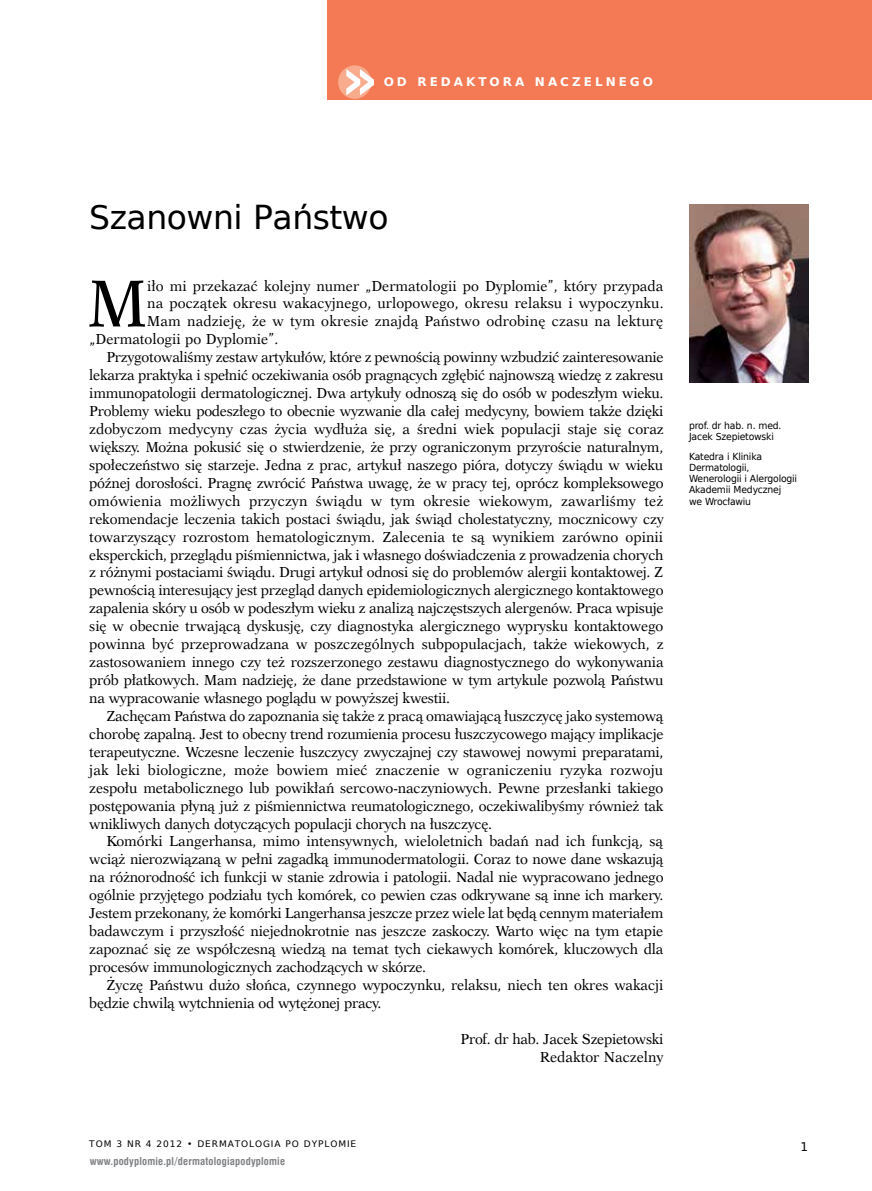
<style>
.page{position:relative;width:872px;height:1191px;background:#fff}
.page>*{position:absolute;margin:0;border:0;box-sizing:border-box;transform-origin:0 0}
.t1{font:66.45px "Dutch 823 EU";color:#000;scale:.96 1}
.t2{font:33px "Prima Sans EU";letter-spacing:-.015em;color:#000}
.t3{font:14.55px/18px "Dutch 823 EU";letter-spacing:-.02em;color:#000;text-align:right;scale:.96 1}
.t4{font:14.55px "Dutch 823 EU";color:#000;scale:.96 1}
.t5{font:14.55px "Dutch 823 EU";letter-spacing:.005em;color:#000;scale:.96 1}
.t6{font:14.55px "Dutch 823 EU";letter-spacing:.01em;color:#000;scale:.96 1}
.t7{font:700 12px "Prima Sans EU";letter-spacing:.25em;color:#fff}
.t8{font:12px "Prima Sans EU";color:#000}
.t9{font:700 10.5px "Swis 721 Cn EU";letter-spacing:.02em;color:#808285}
.t10{font:9.75px/11.2px "Prima Sans EU";letter-spacing:-.02em;color:#000;scale:.95 1}
.t11{font:9px "Prima Sans EU";letter-spacing:.1em;color:#000}
</style>
<div class="page">
<div style="left:327px;top:0;width:545px;height:100px;background:#f47a55"></div>
<div style="left:338px;top:65px;width:33px;height:34px;background:#f9ac8d;border-radius:50%"></div>
<svg style="left:346px;top:69px;width:28px;height:26px"></svg>
<img style="left:689px;top:204px;width:119px;height:179px">
<p class="t7" style="left:384px;top:73px;width:271px">OD REDAKTORA NACZELNEGO</p>
<h2 class="t2" style="left:89px;top:194px;width:301px">Szanowni Państwo</h2>
<h1 class="t1" style="left:87px;top:262px;width:64px">M</h1>
<p class="t4" style="left:147px;top:276px;width:539px">iło mi przekazać kolejny numer „Dermatologii po Dyplomie”, który przypada</p>
<p class="t5" style="left:147px;top:294px;width:539px">na początek okresu wakacyjnego, urlopowego, okresu relaksu i wypoczynku.</p>
<p class="t6" style="left:147px;top:312px;width:539px">Mam nadzieję, że w tym okresie znajdą Państwo odrobinę czasu na lekturę</p>
<p class="t4" style="left:89px;top:330px;width:198px">„Dermatologii po Dyplomie”.</p>
<p class="t3" style="left:106px;top:348px;width:582px">Przygotowaliśmy zestaw artykułów, które z pewnością powinny wzbudzić zainteresowanie</p>
<p class="t3" style="left:89px;top:366px;width:599px">lekarza praktyka i spełnić oczekiwania osób pragnących zgłębić najnowszą wiedzę z zakresu</p>
<p class="t3" style="left:89px;top:384px;width:599px">immunopatologii dermatologicznej. Dwa artykuły odnoszą się do osób w podeszłym wieku.</p>
<p class="t3" style="left:89px;top:402px;width:599px">Problemy wieku podeszłego to obecnie wyzwanie dla całej medycyny, bowiem także dzięki</p>
<p class="t4" style="left:89px;top:420px;width:600px">zdobyczom medycyny czas życia wydłuża się, a średni wiek populacji staje się coraz</p>
<p class="t3" style="left:89px;top:438px;width:599px">większy. Można pokusić się o stwierdzenie, że przy ograniczonym przyroście naturalnym,</p>
<p class="t3" style="left:89px;top:456px;width:599px">społeczeństwo się starzeje. Jedna z prac, artykuł naszego pióra, dotyczy świądu w wieku</p>
<p class="t3" style="left:89px;top:474px;width:599px">późnej dorosłości. Pragnę zwrócić Państwa uwagę, że w pracy tej, oprócz kompleksowego</p>
<p class="t5" style="left:89px;top:492px;width:599px">omówienia możliwych przyczyn świądu w tym okresie wiekowym, zawarliśmy też</p>
<p class="t3" style="left:89px;top:510px;width:600px">rekomendacje leczenia takich postaci świądu, jak świąd cholestatyczny, mocznicowy czy</p>
<p class="t4" style="left:89px;top:527px;width:599px">towarzyszący rozrostom hematologicznym. Zalecenia te są wynikiem zarówno opinii</p>
<p class="t3" style="left:89px;top:545px;width:599px">eksperckich, przeglądu piśmiennictwa, jak i własnego doświadczenia z prowadzenia chorych</p>
<p class="t3" style="left:89px;top:563px;width:599px">z różnymi postaciami świądu. Drugi artykuł odnosi się do problemów alergii kontaktowej. Z</p>
<p class="t3" style="left:89px;top:581px;width:599px">pewnością interesujący jest przegląd danych epidemiologicznych alergicznego kontaktowego</p>
<p class="t3" style="left:89px;top:599px;width:599px">zapalenia skóry u osób w podeszłym wieku z analizą najczęstszych alergenów. Praca wpisuje</p>
<p class="t3" style="left:89px;top:617px;width:599px">się w obecnie trwającą dyskusję, czy diagnostyka alergicznego wyprysku kontaktowego</p>
<p class="t4" style="left:89px;top:635px;width:599px">powinna być przeprowadzana w poszczególnych subpopulacjach, także wiekowych, z</p>
<p class="t3" style="left:89px;top:653px;width:600px">zastosowaniem innego czy też rozszerzonego zestawu diagnostycznego do wykonywania</p>
<p class="t3" style="left:89px;top:671px;width:599px">prób płatkowych. Mam nadzieję, że dane przedstawione w tym artykule pozwolą Państwu</p>
<p class="t3" style="left:89px;top:689px;width:377px">na wypracowanie własnego poglądu w powyższej kwestii.</p>
<p class="t3" style="left:106px;top:707px;width:582px">Zachęcam Państwa do zapoznania się także z pracą omawiającą łuszczycę jako systemową</p>
<p class="t3" style="left:89px;top:725px;width:599px">chorobę zapalną. Jest to obecny trend rozumienia procesu łuszczycowego mający implikacje</p>
<p class="t3" style="left:89px;top:743px;width:599px">terapeutyczne. Wczesne leczenie łuszczycy zwyczajnej czy stawowej nowymi preparatami,</p>
<p class="t5" style="left:89px;top:760px;width:599px">jak leki biologiczne, może bowiem mieć znaczenie w ograniczeniu ryzyka rozwoju</p>
<p class="t3" style="left:89px;top:778px;width:599px">zespołu metabolicznego lub powikłań sercowo-naczyniowych. Pewne przesłanki takiego</p>
<p class="t3" style="left:89px;top:796px;width:599px">postępowania płyną już z piśmiennictwa reumatologicznego, oczekiwalibyśmy również tak</p>
<p class="t3" style="left:89px;top:814px;width:421px">wnikliwych danych dotyczących populacji chorych na łuszczycę.</p>
<p class="t3" style="left:106px;top:832px;width:581px">Komórki Langerhansa, mimo intensywnych, wieloletnich badań nad ich funkcją, są</p>
<p class="t3" style="left:89px;top:850px;width:599px">wciąż nierozwiązaną w pełni zagadką immunodermatologii. Coraz to nowe dane wskazują</p>
<p class="t3" style="left:89px;top:868px;width:599px">na różnorodność ich funkcji w stanie zdrowia i patologii. Nadal nie wypracowano jednego</p>
<p class="t3" style="left:89px;top:886px;width:599px">ogólnie przyjętego podziału tych komórek, co pewien czas odkrywane są inne ich markery.</p>
<p class="t3" style="left:89px;top:904px;width:599px">Jestem przekonany, że komórki Langerhansa jeszcze przez wiele lat będą cennym materiałem</p>
<p class="t3" style="left:89px;top:922px;width:599px">badawczym i przyszłość niejednokrotnie nas jeszcze zaskoczy. Warto więc na tym etapie</p>
<p class="t3" style="left:89px;top:940px;width:599px">zapoznać się ze współczesną wiedzą na temat tych ciekawych komórek, kluczowych dla</p>
<p class="t3" style="left:89px;top:958px;width:352px">procesów immunologicznych zachodzących w skórze.</p>
<p class="t3" style="left:106px;top:976px;width:581px">Życzę Państwu dużo słońca, czynnego wypoczynku, relaksu, niech ten okres wakacji</p>
<p class="t3" style="left:89px;top:994px;width:306px">będzie chwilą wytchnienia od wytężonej pracy.</p>
<p class="t3" style="left:460px;top:1029px;width:213px">Prof. dr hab. Jacek Szepietowski<br>Redaktor Naczelny</p>
<p class="t10" style="left:689px;top:419px;width:99px">prof. dr hab. n. med.<br>Jacek Szepietowski</p>
<p class="t10" style="left:689px;top:450px;width:115px">Katedra i Klinika<br>Dermatologii,<br>Wenerologii i Alergologii<br>Akademii Medycznej<br>we Wrocławiu</p>
<p class="t11" style="left:89px;top:1137px;width:268px">TOM 3 NR 4 2012 • DERMATOLOGIA PO DYPLOMIE</p>
<p class="t8" style="left:800px;top:1138px;width:9px">1</p>
<p class="t9" style="left:90px;top:1155px;width:197px">www.podyplomie.pl/dermatologiapodyplomie</p>
</div>
